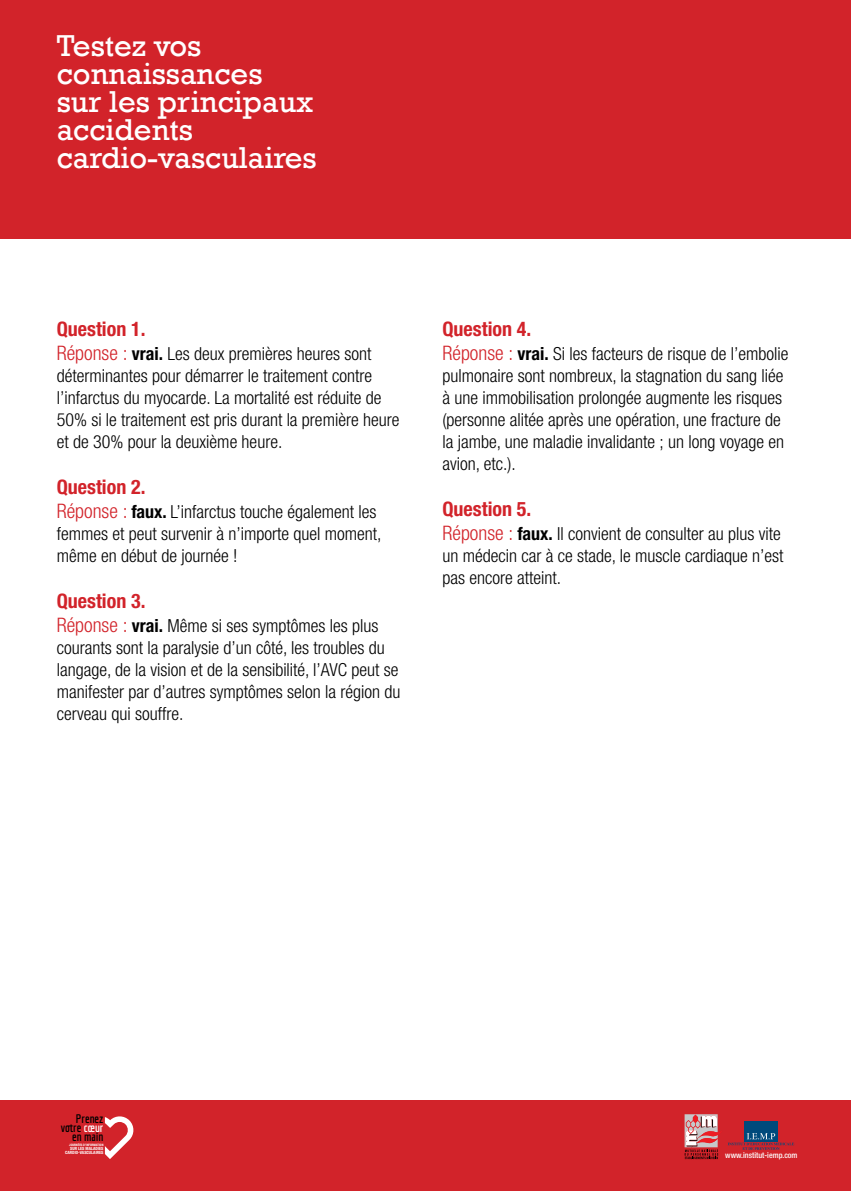
<style>
.page{position:relative;width:851px;height:1191px;background:#fff}
.page>*{position:absolute;margin:0;border:0;box-sizing:border-box;transform-origin:0 0}
.t1{font:31px/27.8px "Rockwell";color:#fff}
.t2{font:700 condensed 20px "Helvetica Neue";color:#d2232a}
.t3{font:300 condensed 18px/22px "Helvetica Neue";color:#000}
.t4{font:700 12px/9px "Economica";color:#000;text-align:right}
.t5{font:500 condensed 8px "Helvetica Neue";color:#fff}
.t6{font:700 condensed 4.4px/4px "Helvetica Neue";color:#fff;text-align:right}
.t7{font:700 condensed 3.2px "Helvetica Neue";color:#fff}
.s1{font-size:20px;color:#d2232a}
.s2{font-weight:700}
.s3{color:#fff}
</style>
<div class="page">
<div style="left:0;top:1100px;width:850px;height:91px;background:#d2232a"></div>
<div style="left:0;top:0;width:850px;height:238px;background:#d2232a"></div>
<svg style="left:105px;top:1116px;width:29px;height:43px"></svg>
<svg style="left:684px;top:1114px;width:110px;height:45px"></svg>
<h1 class="t1" style="left:57px;top:33px;width:261px">Testez vos connaissances<br>sur les principaux accidents cardio-vasculaires</h1>
<p class="t2" style="left:57px;top:317px;width:90px">Question 1.</p>
<p class="t3" style="left:57px;top:342px;width:344px"><span class="s1">Réponse :</span> <span class="s2">vrai.</span> Les deux premières heures sont déterminantes pour démarrer le traitement contre l’infarctus du myocarde. La mortalité est réduite de 50% si le traitement est pris durant la première heure et de 30% pour la deuxième heure.</p>
<p class="t2" style="left:57px;top:475px;width:90px">Question 2.</p>
<p class="t3" style="left:57px;top:500px;width:326px"><span class="s1">Réponse :</span> <span class="s2">faux.</span> L’infarctus touche également les femmes et peut survenir à n’importe quel moment, même en début de journée !</p>
<p class="t2" style="left:57px;top:589px;width:90px">Question 3.</p>
<p class="t3" style="left:57px;top:614px;width:345px"><span class="s1">Réponse :</span> <span class="s2">vrai.</span> Même si ses symptômes les plus courants sont la paralysie d’un côté, les troubles du langage, de la vision et de la sensibilité, l’AVC peut se manifester par d’autres symptômes selon la région du cerveau qui souffre.</p>
<p class="t2" style="left:442px;top:317px;width:90px">Question 4.</p>
<p class="t3" style="left:442px;top:342px;width:347px"><span class="s1">Réponse :</span> <span class="s2">vrai.</span> Si les facteurs de risque de l’embolie pulmonaire sont nombreux, la stagnation du sang liée à une immobilisation prolongée augmente les risques (personne alitée après une opération, une fracture de la jambe, une maladie invalidante ; un long voyage en avion, etc.).</p>
<p class="t2" style="left:442px;top:497px;width:90px">Question 5.</p>
<p class="t3" style="left:442px;top:522px;width:342px"><span class="s1">Réponse :</span> <span class="s2">faux.</span> Il convient de consulter au plus vite un médecin car à ce stade, le muscle cardiaque n’est pas encore atteint.</p>
<p class="t4" style="left:61px;top:1114px;width:44px">Prenez votre <span class="s3">cœur </span>en main</p>
<p class="t7" style="left:69px;top:1142px;width:36px">Journées d’information</p>
<p class="t6" style="left:65px;top:1146px;width:40px">sur les maladies cardio-vasculaires</p>
<p class="t5" style="left:725px;top:1150px;width:74px">www.institut-iemp.com</p>
</div>
